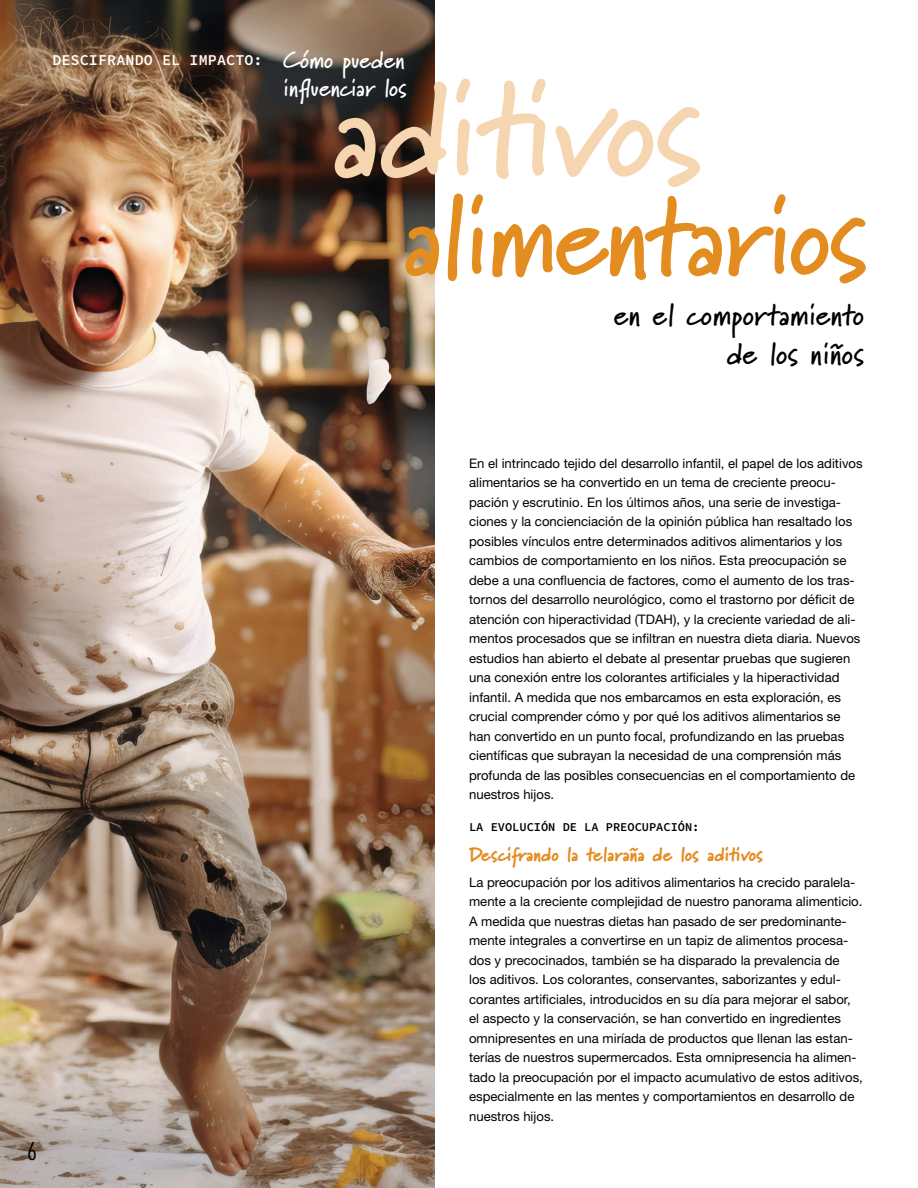
<style>
.page{position:relative;width:918px;height:1188px;background:#fff}
.page>*{position:absolute;margin:0;border:0;box-sizing:border-box;transform-origin:0 0}
.t1{font:700 135px "Marydale";letter-spacing:-.01em;color:#f6d5b1}
.t2{font:700 111px "Marydale";letter-spacing:-.02em;color:#e38c1f}
.t3{font:700 30px/39px "Marydale";letter-spacing:.01em;color:#000;text-align:right}
.t4{font:700 24px "Marydale";color:#fff}
.t5{font:300 condensed 24px "Futura Std";color:#000}
.t6{font:900 19.5px "Marydale";color:#e38c1f}
.t7{font:600 15px "Source Code Pro";letter-spacing:.01em;color:#fff}
.t8{font:13.2px/19.5px "Helvetica Neue LT Std";color:#000}
.t9{font:600 12px "Source Code Pro";color:#000}
.s1{font-family:"Marydale";font-weight:700;font-size:24px}
</style>
<div class="page">
<img style="left:0;top:0;width:434px;height:1188px">
<p class="t7" style="left:52px;top:49px;width:354px">DESCIFRANDO EL IMPACTO: <span class="s1">Cómo pueden</span></p>
<h3 class="t4" style="left:283px;top:74px;width:125px">influenciar los</h3>
<h1 class="t1" style="left:331px;top:50px;width:373px">aditivos</h1>
<h2 class="t2" style="left:402px;top:171px;width:467px">alimentarios</h2>
<h3 class="t3" style="left:614px;top:296px;width:252px">en el comportamiento de los niños</h3>
<h3 class="t5" style="left:27px;top:1137px;width:11px">6</h3>
<p class="t8" style="left:469px;top:453px;width:395px">En el intrincado tejido del desarrollo infantil, el papel de los aditivos alimentarios se ha convertido en un tema de creciente preocu&shy;pación y escrutinio. En los últimos años, una serie de investiga&shy;ciones y la concienciación de la opinión pública han resaltado los posibles vínculos entre determinados aditivos alimentarios y los cambios de comportamiento en los niños. Esta preocupación se debe a una confluencia de factores, como el aumento de los tras&shy;tornos del desarrollo neurológico, como el trastorno por déficit de atención con hiperactividad (TDAH), y la creciente variedad de ali&shy;mentos procesados que se infiltran en nuestra dieta diaria. Nuevos estudios han abierto el debate al presentar pruebas que sugieren una conexión entre los colorantes artificiales y la hiperactividad infantil. A medida que nos embarcamos en esta exploración, es crucial comprender cómo y por qué los aditivos alimentarios se han convertido en un punto focal, profundizando en las pruebas científicas que subrayan la necesidad de una comprensión más profunda de las posibles consecuencias en el comportamiento de nuestros hijos.</p>
<p class="t9" style="left:469px;top:818px;width:232px">LA EVOLUCIÓN DE LA PREOCUPACIÓN:</p>
<h3 class="t6" style="left:469px;top:843px;width:296px">Descifrando la telaraña de los aditivos</h3>
<p class="t8" style="left:469px;top:872px;width:395px">La preocupación por los aditivos alimentarios ha crecido paralela&shy;mente a la creciente complejidad de nuestro panorama alimenticio.<br>A medida que nuestras dietas han pasado de ser predominante&shy;mente integrales a convertirse en un tapiz de alimentos procesa&shy;dos y precocinados, también se ha disparado la prevalencia de<br>los aditivos. Los colorantes, conservantes, saborizantes y edul&shy;corantes artificiales, introducidos en su día para mejorar el sabor, el aspecto y la conservación, se han convertido en ingredientes omnipresentes en una miríada de productos que llenan las estan&shy;terías de nuestros supermercados. Esta omnipresencia ha alimen&shy;tado la preocupación por el impacto acumulativo de estos aditivos, especialmente en las mentes y comportamientos en desarrollo de nuestros hijos.</p>
</div>
